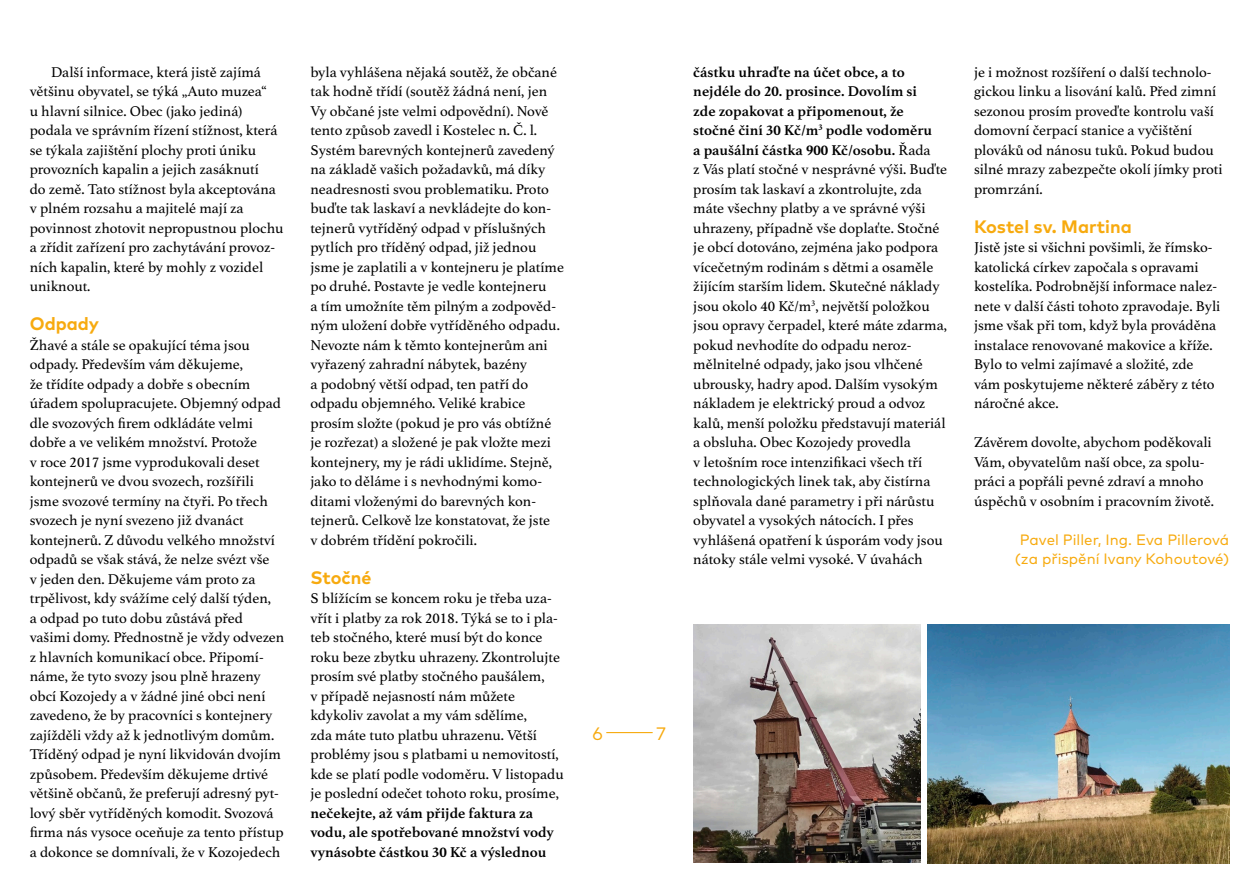
<style>
.page{position:relative;width:1259px;height:893px;background:#fff}
.page>*{position:absolute;margin:0;border:0;box-sizing:border-box;transform-origin:0 0}
.t1{font:700 18px "Mark Pro";color:#f7aa0f}
.t2{font:18px "Mark Pro";color:#f7aa0f}
.t3{font:15px/19.5px "Athelas";color:#000}
.t4{font:700 15px/19.5px "Athelas";color:#000}
.t5{font:15px/19.5px "Mark Pro";color:#f7aa0f;text-align:center}
.s1{font-weight:700}
</style>
<div class="page">
<hr style="left:606px;top:732px;width:46px;height:1px;background:#f7aa0f">
<img style="left:693px;top:624px;width:227px;height:239px">
<img style="left:927px;top:624px;width:302px;height:239px">
<p class="t3" style="left:30px;top:62px;width:255px;text-indent:21px">Další informace, která jistě zajímá většinu obyvatel, se týká „Auto muzea“<br>u hlavní silnice. Obec (jako jediná) podala ve správním řízení stížnost, která se týkala zajištění plochy proti úniku provozních kapalin a jejich zasáknutí<br>do země. Tato stížnost byla akceptována v plném rozsahu a majitelé mají za povinnost zhotovit nepropustnou plochu a zřídit zařízení pro zachytávání provoz&shy;ních kapalin, které by mohly z vozidel uniknout.</p>
<p class="t1" style="left:30px;top:310px;width:71px">Odpady</p>
<p class="t3" style="left:30px;top:335px;width:256px">Žhavé a stále se opakující téma jsou odpady. Především vám děkujeme,<br>že třídíte odpady a dobře s obecním úřadem spolupracujete. Objemný odpad dle svozových firem odkládáte velmi dobře a ve velikém množství. Protože<br>v roce 2017 jsme vyprodukovali deset kontejnerů ve dvou svozech, rozšířili jsme svozové termíny na čtyři. Po třech svozech je nyní svezeno již dvanáct kontejnerů. Z důvodu velkého množství odpadů se však stává, že nelze svézt vše<br>v jeden den. Děkujeme vám proto za trpělivost, kdy svážíme celý další týden,<br>a odpad po tuto dobu zůstává před vašimi domy. Přednostně je vždy odvezen z hlavních komunikací obce. Připomí&shy;náme, že tyto svozy jsou plně hrazeny obcí Kozojedy a v žádné jiné obci není zavedeno, že by pracovníci s kontejnery zajížděli vždy až k jednotlivým domům.<br>Tříděný odpad je nyní likvidován dvojím způsobem. Především děkujeme drtivé většině občanů, že preferují adresný pyt&shy;lový sběr vytříděných komodit. Svozová firma nás vysoce oceňuje za tento přístup a dokonce se domnívali, že v Kozojedech</p>
<p class="t3" style="left:310px;top:62px;width:255px">byla vyhlášena nějaká soutěž, že občané tak hodně třídí (soutěž žádná není, jen Vy občané jste velmi odpovědní). Nově tento způsob zavedl i Kostelec n. Č. l.<br>Systém barevných kontejnerů zavedený na základě vašich požadavků, má díky neadresnosti svou problematiku. Proto buďte tak laskaví a nevkládejte do kon&shy;tejnerů vytříděný odpad v příslušných pytlích pro tříděný odpad, již jednou jsme je zaplatili a v kontejneru je platíme po druhé. Postavte je vedle kontejneru<br>a tím umožníte těm pilným a zodpověd&shy;ným uložení dobře vytříděného odpadu.<br>Nevozte nám k těmto kontejnerům ani vyřazený zahradní nábytek, bazény<br>a podobný větší odpad, ten patří do odpadu objemného. Veliké krabice prosím složte (pokud je pro vás obtížné je rozřezat) a složené je pak vložte mezi kontejnery, my je rádi uklidíme. Stejně, jako to děláme i s nevhodnými komo&shy;ditami vloženými do barevných kon&shy;tejnerů. Celkově lze konstatovat, že jste<br>v dobrém třídění pokročili.</p>
<p class="t1" style="left:310px;top:564px;width:63px">Stočné</p>
<p class="t3" style="left:310px;top:589px;width:255px">S blížícím se koncem roku je třeba uza&shy;vřít i platby za rok 2018. Týká se to i pla&shy;teb stočného, které musí být do konce roku beze zbytku uhrazeny. Zkontrolujte prosím své platby stočného paušálem,<br>v případě nejasností nám můžete kdykoliv zavolat a my vám sdělíme,<br>zda máte tuto platbu uhrazenu. Větší problémy jsou s platbami u nemovitostí, kde se platí podle vodoměru. V listopadu je poslední odečet tohoto roku, prosíme,</p>
<p class="t4" style="left:310px;top:803px;width:245px">nečekejte, až vám přijde faktura za vodu, ale spotřebované množství vody vynásobte částkou 30 Kč a výslednou</p>
<p class="t3" style="left:693px;top:62px;width:255px"><span class="s1">částku uhraďte na účet obce, a to nejdéle do 20. prosince. Dovolím si<br>zde zopakovat a připomenout, že stočné činí 30 Kč/m</span><sup>3</sup> <span class="s1">podle vodoměru<br>a paušální částka 900 Kč/osobu.</span> Řada<br>z Vás platí stočné v nesprávné výši. Buďte prosím tak laskaví a zkontrolujte, zda máte všechny platby a ve správné výši uhrazeny, případně vše doplaťte. Stočné je obcí dotováno, zejména jako podpora vícečetným rodinám s dětmi a osaměle žijícím starším lidem. Skutečné náklady jsou okolo 40 Kč/m<sup>3</sup>, největší položkou jsou opravy čerpadel, které máte zdarma, pokud nevhodíte do odpadu neroz&shy;mělnitelné odpady, jako jsou vlhčené ubrousky, hadry apod. Dalším vysokým nákladem je elektrický proud a odvoz kalů, menší položku představují materiál a obsluha. Obec Kozojedy provedla<br>v letošním roce intenzifikaci všech tří technologických linek tak, aby čistírna splňovala dané parametry i při nárůstu obyvatel a vysokých nátocích. I přes vyhlášená opatření k úsporám vody jsou nátoky stále velmi vysoké. V úvahách</p>
<p class="t3" style="left:974px;top:62px;width:250px">je i možnost rozšíření o další technolo&shy;gickou linku a lisování kalů. Před zimní sezonou prosím proveďte kontrolu vaší domovní čerpací stanice a vyčištění plováků od nánosu tuků. Pokud budou silné mrazy zabezpečte okolí jímky proti promrzání.</p>
<p class="t1" style="left:974px;top:213px;width:159px">Kostel sv. Martina</p>
<p class="t3" style="left:974px;top:238px;width:248px">Jistě jste si všichni povšimli, že římsko&shy;katolická církev započala s opravami kostelíka. Podrobnější informace nalez&shy;nete v další části tohoto zpravodaje. Byli jsme však při tom, když byla prováděna instalace renovované makovice a kříže.<br>Bylo to velmi zajímavé a složité, zde vám poskytujeme některé záběry z této náročné akce.</p>
<p class="t3" style="left:974px;top:433px;width:241px">Závěrem dovolte, abychom poděkovali Vám, obyvatelům naší obce, za spolu&shy;práci a popřáli pevné zdraví a mnoho úspěchů v osobním i pracovním životě.</p>
<p class="t5" style="left:1014px;top:528px;width:216px">Pavel Piller, Ing. Eva Pillerová (za přispění Ivany Kohoutové)</p>
<p class="t2" style="left:592px;top:720px;width:12px">6</p>
<p class="t2" style="left:656px;top:720px;width:11px">7</p>
</div>
